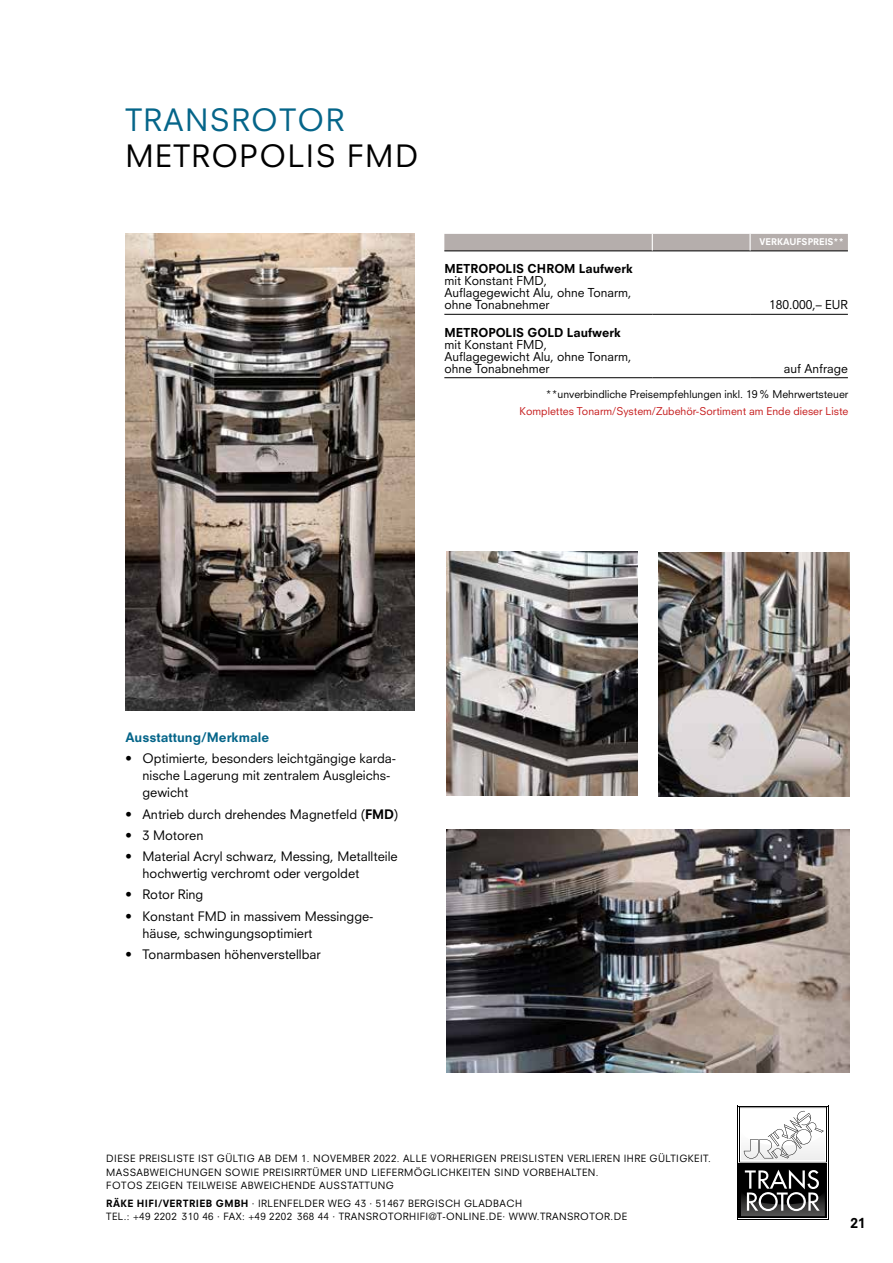
<style>
.page{position:relative;width:893px;height:1263px;background:#fff}
.page>*{position:absolute;margin:0;border:0;box-sizing:border-box;transform-origin:0 0}
.t1{font:30px "Neuzeit S";letter-spacing:.05em;color:#000}
.t2{font:30px "Neuzeit S";letter-spacing:.05em;color:#056589}
.t3{font:800 13.5px "Neuzeit S";color:#000}
.t4{font:12.75px/17px "Neuzeit S";color:#000}
.t5{font:800 12.75px "Neuzeit S";color:#056589}
.t6{font:12px/12px "Neuzeit S";color:#000}
.t7{font:800 12px "Neuzeit S";color:#000}
.t8{font:10.5px "Neuzeit S";color:#c51a1b}
.t9{font:10.5px "Neuzeit S";color:#000}
.t10{font:9.75px/13.5px "Neuzeit S";letter-spacing:.04em;color:#000}
.t11{font:800 9px "Neuzeit S";color:#fff}
.s1{font-weight:800}
</style>
<div class="page">
<img style="left:125px;top:234px;width:290px;height:477px">
<hr style="left:444px;top:314px;width:208px;height:1px;background:#000">
<hr style="left:652px;top:314px;width:98px;height:1px;background:#000">
<hr style="left:750px;top:314px;width:98px;height:1px;background:#000">
<hr style="left:444px;top:377px;width:208px;height:1px;background:#000">
<hr style="left:652px;top:377px;width:98px;height:1px;background:#000">
<hr style="left:750px;top:377px;width:98px;height:1px;background:#000">
<svg style="left:444px;top:234px;width:404px;height:17px;background:#afa8a6"></svg>
<img style="left:447px;top:829px;width:402px;height:243px">
<img style="left:447px;top:552px;width:191px;height:243px">
<img style="left:658px;top:553px;width:191px;height:243px">
<div style="left:737px;top:1106px;width:92px;height:114px;background:linear-gradient(to right,#fbfbfb,#fbfbfb)"></div>
<hr style="left:737px;top:1106px;width:1px;height:114px;background:#000">
<hr style="left:739px;top:1107px;width:1px;height:55px;background:#000">
<hr style="left:739px;top:1107px;width:88px;height:1px;background:#000">
<hr style="left:737px;top:1106px;width:92px;height:1px;background:#000">
<hr style="left:828px;top:1106px;width:1px;height:114px;background:#000">
<hr style="left:827px;top:1107px;width:1px;height:55px;background:#000">
<hr style="left:739px;top:1162px;width:88px;height:1px;background:#000">
<hr style="left:737px;top:1219px;width:92px;height:1px;background:#000">
<div style="left:739px;top:1163px;width:88px;height:55px;background:#000"></div>
<svg style="left:741px;top:1111px;width:84px;height:49px"></svg>
<svg style="left:741px;top:1169px;width:84px;height:47px"></svg>
<h1 class="t2" style="left:125px;top:101px;width:220px">TRANSROTOR</h1>
<h1 class="t1" style="left:125px;top:137px;width:294px">METROPOLIS FMD</h1>
<p class="t7" style="left:444px;top:261px;width:190px">METROPOLIS CHROM Laufwerk</p>
<p class="t6" style="left:444px;top:275px;width:189px">mit Konstant FMD,<br>Auflagegewicht Alu, ohne Tonarm, ohne Tonabnehmer</p>
<p class="t11" style="left:760px;top:237px;width:86px">VERKAUFSPREIS**</p>
<p class="t6" style="left:769px;top:299px;width:80px">180.000,– EUR</p>
<p class="t7" style="left:444px;top:325px;width:178px">METROPOLIS GOLD Laufwerk</p>
<p class="t6" style="left:444px;top:338px;width:189px">mit Konstant FMD,<br>Auflagegewicht Alu, ohne Tonarm, ohne Tonabnehmer</p>
<p class="t6" style="left:784px;top:362px;width:66px">auf Anfrage</p>
<p class="t9" style="left:546px;top:387px;width:304px">**unverbindliche Preisempfehlungen inkl. 19% Mehrwertsteuer</p>
<p class="t8" style="left:520px;top:404px;width:330px">Komplettes Tonarm/System/Zubehör-Sortiment am Ende dieser Liste</p>
<h3 class="t5" style="left:125px;top:729px;width:145px">Ausstattung/Merkmale</h3>
<h3 class="t4" style="left:142px;top:750px;width:255px;text-indent:-17px">• Optimierte, besonders leichtgängige karda&shy;nische Lagerung mit zentralem Ausgleichs&shy;gewicht</h3>
<h3 class="t4" style="left:125px;top:805px;width:274px">• Antrieb durch drehendes Magnetfeld (<span class="s1">FMD</span>)</h3>
<h3 class="t4" style="left:125px;top:826px;width:79px">• 3 Motoren</h3>
<h3 class="t4" style="left:142px;top:848px;width:257px;text-indent:-17px">• Material Acryl schwarz, Messing, Metallteile hochwertig verchromt oder vergoldet</h3>
<h3 class="t4" style="left:125px;top:886px;width:79px">• Rotor Ring</h3>
<h3 class="t4" style="left:142px;top:907px;width:233px;text-indent:-17px">• Konstant FMD in massivem Messingge&shy;häuse, schwingungsoptimiert</h3>
<h3 class="t4" style="left:125px;top:946px;width:197px">• Tonarmbasen höhenverstellbar</h3>
<p class="t10" style="left:106px;top:1152px;width:606px">DIESE PREISLISTE IST GÜLTIG AB DEM 1. NOVEMBER 2022. ALLE VORHERIGEN PREISLISTEN VERLIEREN IHRE GÜLTIGKEIT.<br>MASSABWEICHUNGEN SOWIE PREISIRRTÜMER UND LIEFERMÖGLICHKEITEN SIND VORBEHALTEN.<br>FOTOS ZEIGEN TEILWEISE ABWEICHENDE AUSSTATTUNG</p>
<p class="t10" style="left:106px;top:1196px;width:522px"><span class="s1">RÄKE HIFI/VERTRIEB GMBH</span> · IRLENFELDER WEG 43 · 51467 BERGISCH GLADBACH<br>TEL.: +49 2202 310 46 · FAX: +49 2202 368 44 · TRANSROTORHIFI@T-ONLINE.DE· WWW.TRANSROTOR.DE</p>
<h2 class="t3" style="left:851px;top:1215px;width:17px">21</h2>
</div>
